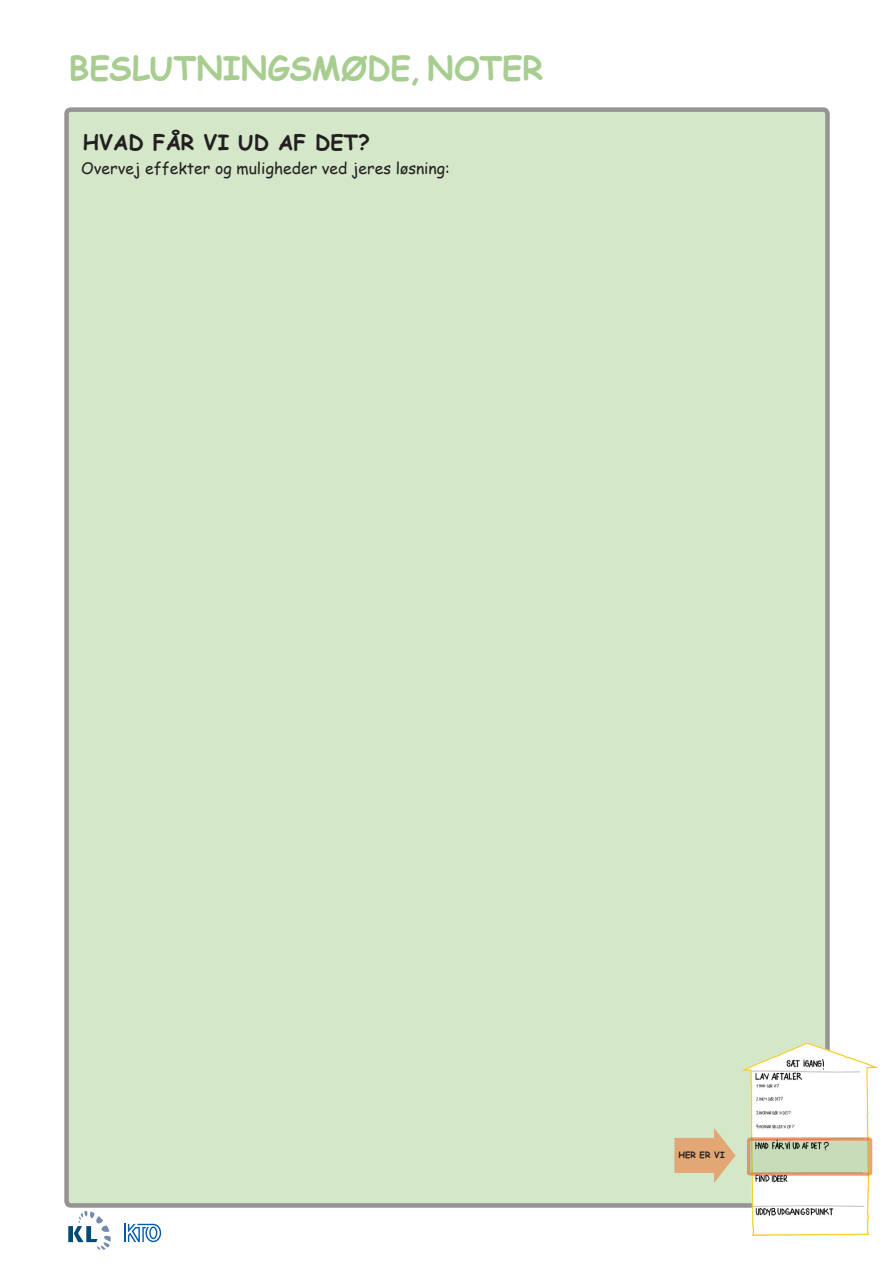
<style>
.page{position:relative;width:893px;height:1263px;background:#fff}
.page>*{position:absolute;margin:0;border:0;box-sizing:border-box;transform-origin:0 0}
.t1{font:700 32.55px "Comic Sans MS";color:#a7cd90}
.Rubrik{font:700 21px "Comic Sans MS";color:#231f20}
.Rubrik-2{font:15.75px "Comic Sans MS";color:#231f20}
.Brød{font:700 8.55px "Comic Sans MS";color:#231f20}
</style>
<div class="page">
<div style="left:67px;top:110px;width:760px;height:1095px;background:#d4e7c9;border-radius:4px"></div>
<div style="left:64px;top:107px;width:766px;height:1101px;border:4px solid #231f20;border-radius:4px"></div>
<div style="left:68px;top:1226px;width:5px;height:16px;background:#014b75"></div>
<svg style="left:74px;top:1211px;width:37px;height:39px"></svg>
<svg style="left:124px;top:1224px;width:37px;height:18px"></svg>
<img style="left:734px;top:1040px;width:144px;height:196px">
<svg style="left:674px;top:1128px;width:62px;height:55px"></svg>
<h1 class="t1" style="left:69px;top:44px;width:476px">BESLUTNINGSMØDE, NOTER</h1>
<p class="Rubrik" style="left:83px;top:127px;width:289px">HVAD FÅR VI UD AF DET?</p>
<p class="Rubrik-2" style="left:81px;top:156px;width:370px">Overvej effekter og muligheder ved jeres løsning:</p>
<p class="Brød" style="left:678px;top:1148px;width:48px">HER ER VI</p>
</div>
